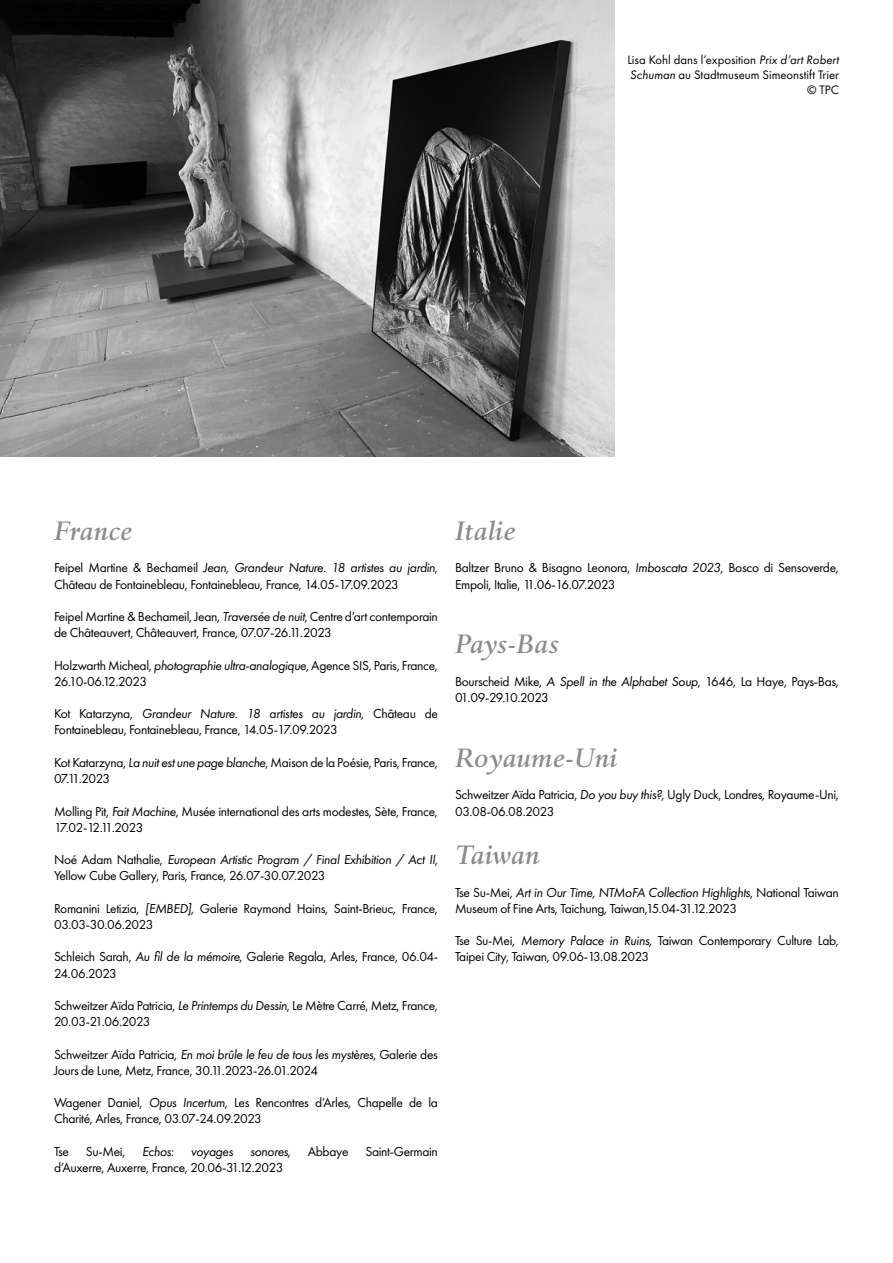
<style>
.page{position:relative;width:893px;height:1263px;background:#fff}
.page>*{position:absolute;margin:0;border:0;box-sizing:border-box;transform-origin:0 0}
.t1{font:italic 500 27px "Haarlemmer MT Pro";letter-spacing:.01em;color:#8a8c8e}
.t2{font:13.5px/16.2px "Futura PT";letter-spacing:-.025em;color:#000}
.t3{font:12.75px/15.3px "Futura PT";color:#000;text-align:right}
.s1{font-style:italic}
</style>
<div class="page">
<img style="left:0;top:0;width:614px;height:456px">
<p class="t3" style="left:627px;top:52px;width:213px">Lisa Kohl dans l’exposition <span class="s1">Prix d’art Robert<br>Schuman</span> au Stadtmuseum Simeonstift Trier © TPC</p>
<h1 class="t1" style="left:54px;top:515px;width:79px">France</h1>
<p class="t2" style="left:54px;top:560px;width:385px">Feipel Martine &amp; Bechameil <span class="s1">Jean, Grandeur Nature. 18 artistes au jardin</span>,<br>Château de Fontainebleau, Fontainebleau, France, 14.05-17.09.2023</p>
<p class="t2" style="left:54px;top:608px;width:385px">Feipel Martine &amp; Bechameil, Jean, <span class="s1">Traversée de nuit</span>, Centre d’art contemporain de Châteauvert, Châteauvert, France, 07.07-26.11.2023</p>
<p class="t2" style="left:54px;top:657px;width:385px">Holzwarth Micheal, <span class="s1">photographie ultra-analogique</span>, Agence SIS, Paris, France,<br>26.10-06.12.2023</p>
<p class="t2" style="left:54px;top:706px;width:385px">Kot Katarzyna, <span class="s1">Grandeur Nature. 18 artistes au jardin</span>, Château de<br>Fontainebleau, Fontainebleau, France, 14.05-17.09.2023</p>
<p class="t2" style="left:54px;top:754px;width:386px">Kot Katarzyna, <span class="s1">La nuit est une page blanche</span>, Maison de la Poésie, Paris, France,<br>07.11.2023</p>
<p class="t2" style="left:54px;top:803px;width:385px">Molling Pit, <span class="s1">Fait Machine</span>, Musée international des arts modestes, Sète, France,<br>17.02-12.11.2023</p>
<p class="t2" style="left:54px;top:851px;width:385px">Noé Adam Nathalie, <span class="s1">European Artistic Program / Final Exhibition / Act II,<br></span>Yellow Cube Gallery, Paris, France, 26.07-30.07.2023</p>
<p class="t2" style="left:54px;top:900px;width:385px">Romanini Letizia, <span class="s1">[EMBED]</span>, Galerie Raymond Hains, Saint-Brieuc, France,<br>03.03-30.06.2023</p>
<p class="t2" style="left:54px;top:949px;width:385px">Schleich Sarah, <span class="s1">Au fil de la mémoire</span>, Galerie Regala, Arles, France, 06.04-<br>24.06.2023</p>
<p class="t2" style="left:54px;top:997px;width:385px">Schweitzer Aïda Patricia, <span class="s1">Le Printemps du Dessin</span>, Le Mètre Carré, Metz, France,<br>20.03-21.06.2023</p>
<p class="t2" style="left:54px;top:1046px;width:385px">Schweitzer Aïda Patricia, <span class="s1">En moi brûle le feu de tous les mystères</span>, Galerie des<br>Jours de Lune, Metz, France, 30.11.2023-26.01.2024</p>
<p class="t2" style="left:54px;top:1094px;width:385px">Wagener Daniel, <span class="s1">Opus Incertum</span>, Les Rencontres d’Arles, Chapelle de la<br>Charité, Arles, France, 03.07-24.09.2023</p>
<p class="t2" style="left:54px;top:1143px;width:385px">Tse Su-Mei, <span class="s1">Echos: voyages sonores</span>, Abbaye Saint-Germain d’Auxerre, Auxerre, France, 20.06-31.12.2023</p>
<h1 class="t1" style="left:455px;top:515px;width:61px">Italie</h1>
<p class="t2" style="left:455px;top:560px;width:385px">Baltzer Bruno &amp; Bisagno Leonora, <span class="s1">Imboscata 2023</span>, Bosco di Sensoverde,<br>Empoli, Italie, 11.06-16.07.2023</p>
<h1 class="t1" style="left:455px;top:628px;width:105px">Pays-Bas</h1>
<p class="t2" style="left:455px;top:673px;width:386px">Bourscheid Mike, <span class="s1">A Spell in the Alphabet Soup</span>, 1646, La Haye, Pays-Bas,<br>01.09-29.10.2023</p>
<h1 class="t1" style="left:455px;top:742px;width:164px">Royaume-Uni</h1>
<p class="t2" style="left:455px;top:787px;width:385px">Schweitzer Aïda Patricia, <span class="s1">Do you buy this?</span>, Ugly Duck, Londres, Royaume-Uni,<br>03.08-06.08.2023</p>
<h1 class="t1" style="left:455px;top:839px;width:86px">Taiwan</h1>
<p class="t2" style="left:455px;top:884px;width:385px">Tse Su-Mei, <span class="s1">Art in Our Time, NTMoFA Collection Highlights</span>, National Taiwan<br>Museum of Fine Arts, Taichung, Taiwan,15.04-31.12.2023</p>
<p class="t2" style="left:455px;top:932px;width:385px">Tse Su-Mei, <span class="s1">Memory Palace in Ruins</span>, Taiwan Contemporary Culture Lab,<br>Taipei City, Taiwan, 09.06-13.08.2023</p>
</div>
